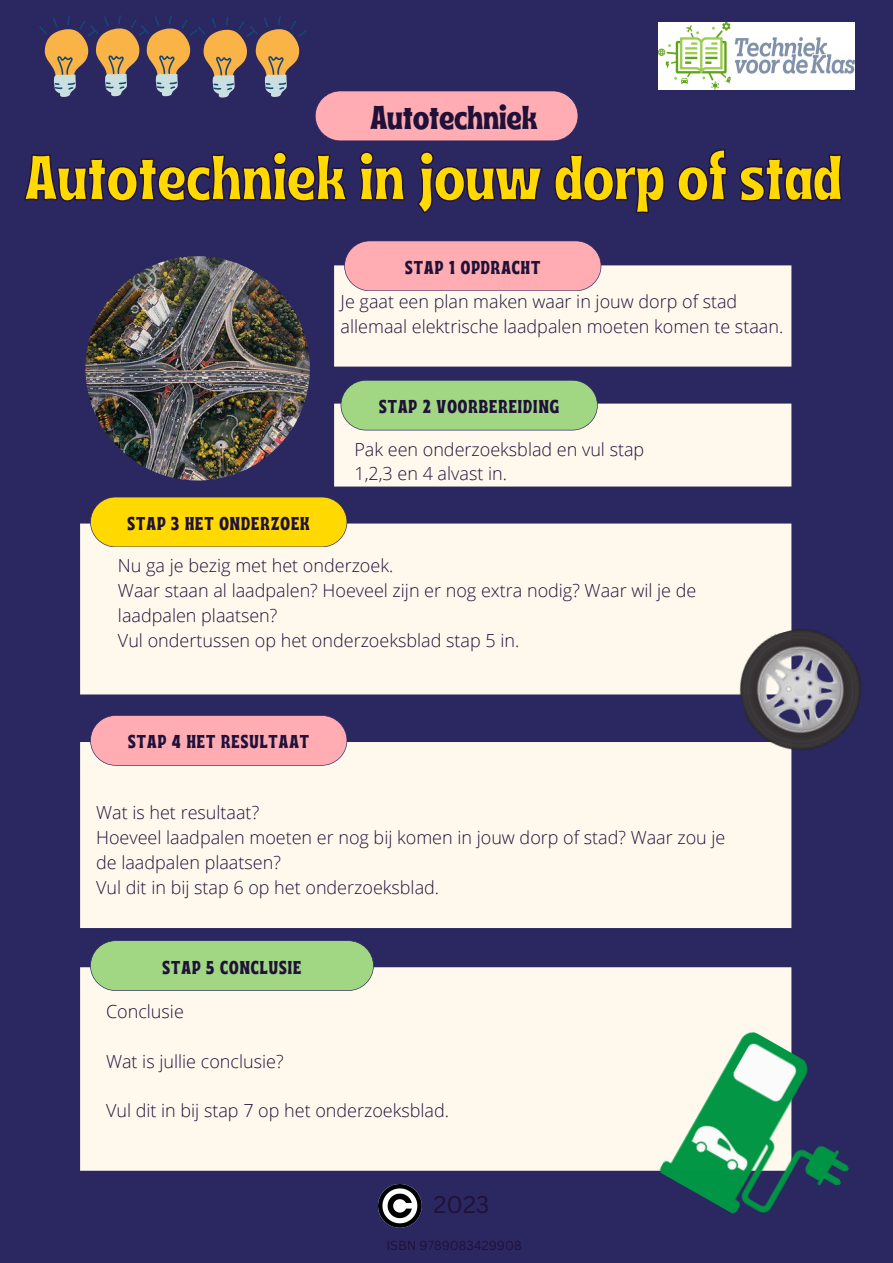
<style>
.page{position:relative;width:893px;height:1263px;background:#2b2760}
.page>*{position:absolute;margin:0;border:0;box-sizing:border-box;transform-origin:0 0}
.t1{font:63.6px "Ayr Tropika Island Int";color:#ffd900}
.t2{font:33.08px "Ayr Tropika Island Int";color:#201139}
.t3{font:23.55px "Canva Sans";color:#201139}
.t4{font:18.6px "Ayr Tropika Island Int";letter-spacing:.055em;color:#201139}
.t5{font:300 18px/24.8px "Open Sans";color:#201139}
.t6{font:12.75px "Canva Sans";color:#201139}
</style>
<div class="page">
<div style="left:334px;top:265px;width:458px;height:102px;background:#fff9ed"></div>
<div style="left:80px;top:967px;width:712px;height:204px;background:#fff9ed"></div>
<div style="left:80px;top:742px;width:712px;height:186px;background:#fff9ed"></div>
<div style="left:80px;top:523px;width:712px;height:172px;background:#fff9ed"></div>
<svg style="left:90px;top:497px;width:257px;height:50px;background:#f6d208"></svg>
<svg style="left:344px;top:241px;width:257px;height:50px;background:#f6a8b0"></svg>
<svg style="left:334px;top:380px;width:458px;height:107px;background:#cfd8c2"></svg>
<svg style="left:90px;top:715px;width:257px;height:51px;background:#f3a6b0"></svg>
<svg style="left:90px;top:940px;width:284px;height:51px;background:#9ccd83"></svg>
<img style="left:85px;top:256px;width:225px;height:225px">
<svg style="left:24px;top:149px;width:818px;height:65px"></svg>
<svg style="left:315px;top:91px;width:263px;height:50px;background:#f2a3ad"></svg>
<img style="left:727px;top:616px;width:135px;height:148px">
<img style="left:658px;top:1025px;width:191px;height:189px">
<img style="left:379px;top:1185px;width:43px;height:42px">
<img style="left:658px;top:22px;width:196px;height:68px">
<svg style="left:39px;top:15px;width:268px;height:83px"></svg>
<h1 class="t2" style="left:370px;top:86px;width:169px">Autotechniek</h1>
<h1 class="t1" style="left:25px;top:117px;width:818px">Autotechniek in jouw dorp of stad</h1>
<p class="t4" style="left:405px;top:250px;width:137px">STAP 1 OPDRACHT</p>
<h5 class="t5" style="left:341px;top:289px;width:444px">Je gaat een plan maken waar in jouw dorp of stad allemaal elektrische laadpalen moeten komen te staan.</h5>
<p class="t4" style="left:379px;top:389px;width:182px">STAP 2 VOORBEREIDING</p>
<p class="t4" style="left:128px;top:506px;width:184px">STAP 3 HET ONDERZOEK</p>
<h5 class="t5" style="left:354px;top:436px;width:291px">Pak een onderzoeksblad en vul stap<br>1,2,3 en 4 alvast in.</h5>
<h4 class="t5" style="left:118px;top:553px;width:580px">Nu ga je bezig met het onderzoek.<br>Waar staan al laadpalen? Hoeveel zijn er nog extra nodig? Waar wil je de laadpalen plaatsen?<br>Vul ondertussen op het onderzoeksblad stap 5 in.</h4>
<p class="t4" style="left:128px;top:724px;width:182px">STAP 4 HET RESULTAAT</p>
<h4 class="t5" style="left:96px;top:800px;width:631px">Wat is het resultaat?<br>Hoeveel laadpalen moeten er nog bij komen in jouw dorp of stad? Waar zou je de laadpalen plaatsen?<br>Vul dit in bij stap 6 op het onderzoeksblad.</h4>
<p class="t4" style="left:163px;top:949px;width:140px">STAP 5 CONCLUSIE</p>
<p class="t5" style="left:106px;top:999px;width:79px">Conclusie</p>
<h4 class="t5" style="left:106px;top:1048px;width:179px">Wat is jullie conclusie?</h4>
<h5 class="t5" style="left:106px;top:1098px;width:344px">Vul dit in bij stap 7 op het onderzoeksblad.</h5>
<h4 class="t3" style="left:433px;top:1187px;width:57px">2023</h4>
<h5 class="t6" style="left:386px;top:1236px;width:137px">ISBN 9789083429908</h5>
</div>
